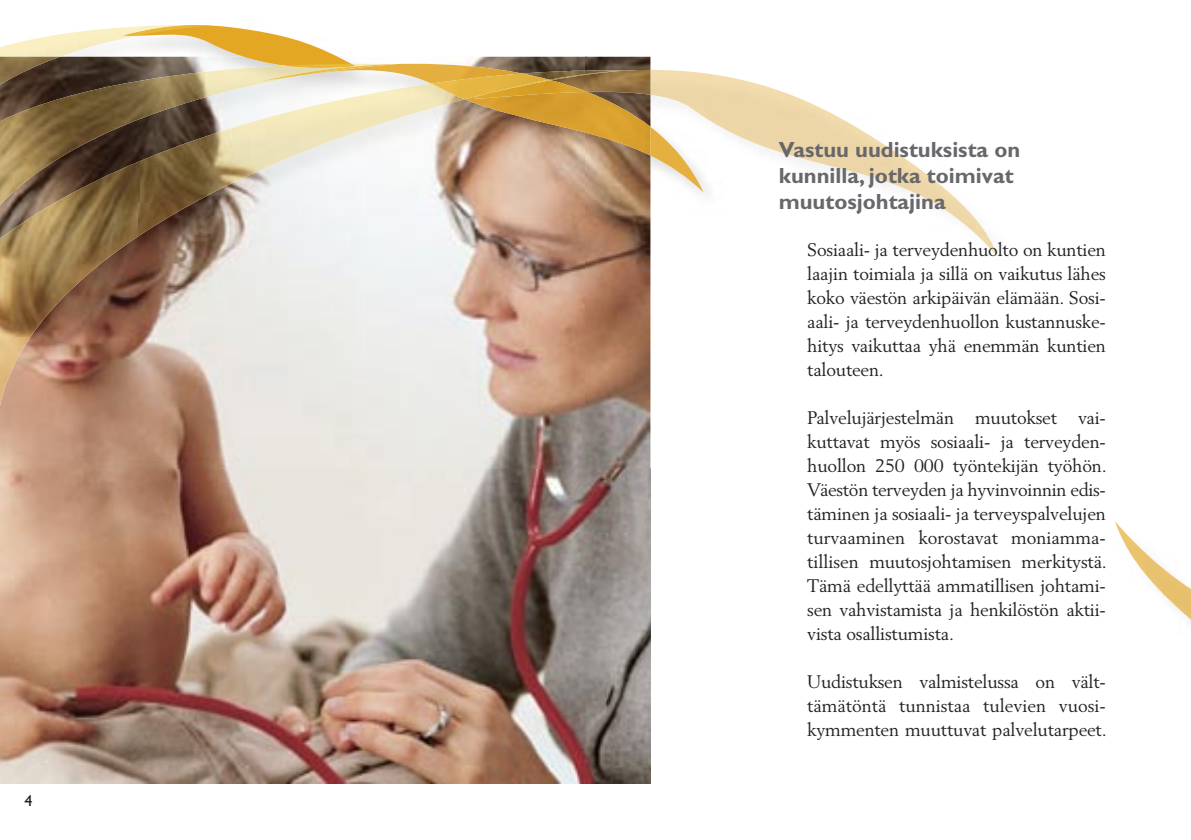
<style>
.page{position:relative;width:1191px;height:840px;background:#fff}
.page>*{position:absolute;margin:0;border:0;box-sizing:border-box;transform-origin:0 0}
.t1{font:700 22px/26px "Gill Sans Std";color:#68676c}
.t2{font:18px/24px "Berling LT Std";letter-spacing:-.01em;color:#212125;text-align:justify}
.t3{font:16px "Gill Sans Std";color:#212125}
</style>
<div class="page">
<img style="left:0;top:138px;width:650px;height:644px">
<img style="left:60px;top:56px;width:591px;height:14px">
<img style="left:610px;top:155px;width:41px;height:313px">
<img style="left:650px;top:70px;width:347px;height:186px">
<img style="left:624px;top:70px;width:26px;height:22px">
<img style="left:396px;top:64px;width:126px;height:6px">
<img style="left:650px;top:127px;width:53px;height:65px">
<img style="left:464px;top:92px;width:186px;height:63px">
<img style="left:393px;top:70px;width:231px;height:68px">
<img style="left:0;top:205px;width:139px;height:133px">
<img style="left:138px;top:205px;width:70px;height:67px">
<img style="left:0;top:337px;width:70px;height:68px">
<img style="left:549px;top:71px;width:75px;height:9px">
<img style="left:431px;top:73px;width:118px;height:26px">
<img style="left:490px;top:80px;width:61px;height:13px">
<img style="left:0;top:64px;width:393px;height:141px">
<img style="left:263px;top:64px;width:133px;height:17px">
<img style="left:0;top:27px;width:123px;height:30px">
<img style="left:0;top:57px;width:60px;height:28px">
<svg style="left:123px;top:25px;width:232px;height:48px"></svg>
<img style="left:1115px;top:523px;width:76px;height:96px">
<p class="t3" style="left:24px;top:790px;width:9px">4</p>
<p class="t1" style="left:779px;top:136px;width:243px">Vastuu uudistuksista on kunnilla, jotka toimivat muutosjohtajina</p>
<p class="t2" style="left:807px;top:237px;width:300px">Sosiaali- ja terveydenhuolto on kuntien laajin toimiala ja sillä on vaikutus lähes koko väestön arkipäivän elämään. Sosi&shy;aali- ja terveydenhuollon kustannuske&shy;hitys vaikuttaa yhä enemmän kuntien talouteen.</p>
<p class="t2" style="left:807px;top:405px;width:301px">Palvelujärjestelmän muutokset vai&shy;kuttavat myös sosiaali- ja terveyden&shy;huollon 250 000 työntekijän työhön.<br>Väestön terveyden ja hyvinvoinnin edis&shy;täminen ja sosiaali- ja terveyspalvelujen turvaaminen korostavat moniamma&shy;tillisen muutosjohtamisen merkitystä.<br>Tämä edellyttää ammatillisen johtami&shy;sen vahvistamista ja henkilöstön aktii&shy;vista osallistumista.</p>
<p class="t2" style="left:807px;top:669px;width:301px">Uudistuksen valmistelussa on vält&shy;tämätöntä tunnistaa tulevien vuosi&shy;kymmenten muuttuvat palvelutarpeet.</p>
</div>
